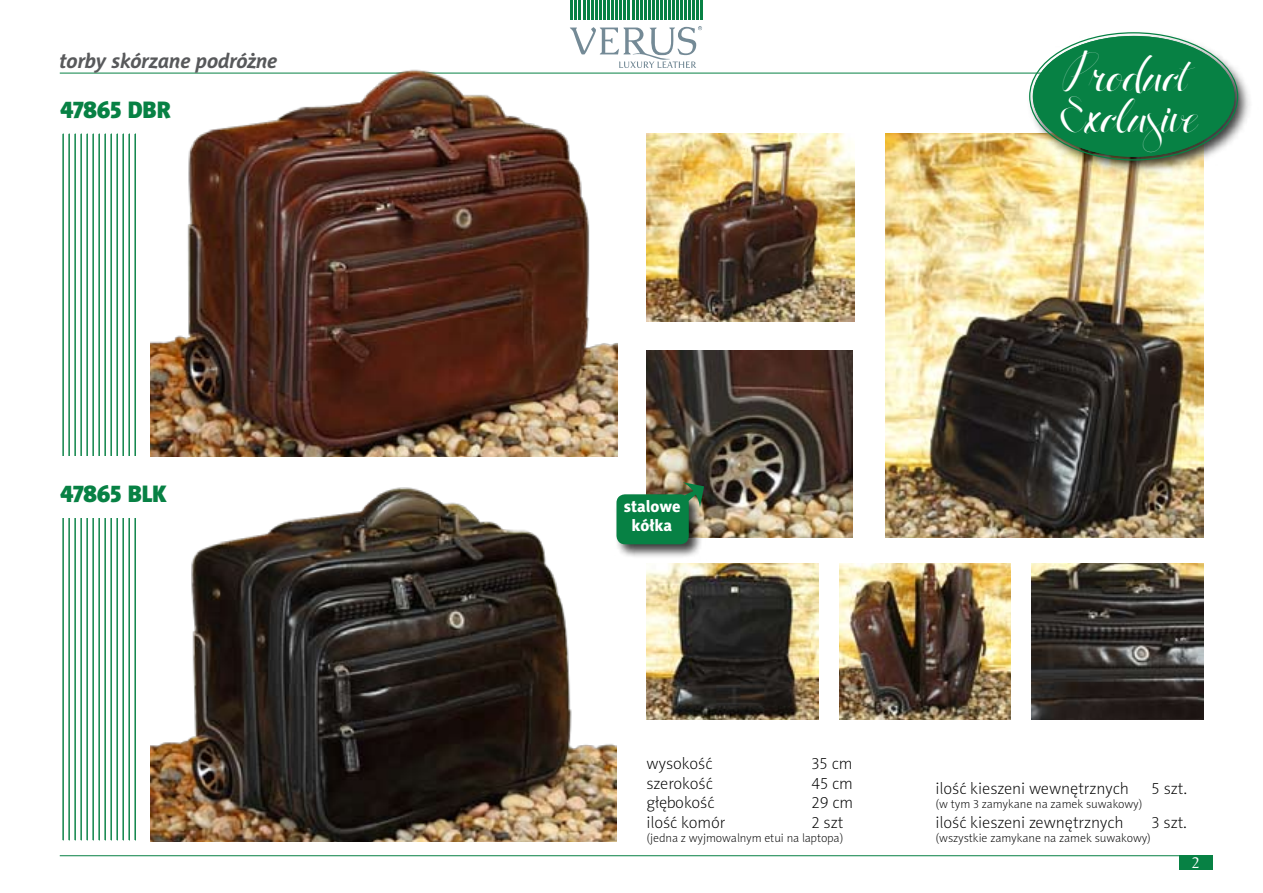
<style>
.page{position:relative;width:1263px;height:893px;background:#fff}
.page>*{position:absolute;margin:0;border:0;box-sizing:border-box;transform-origin:0 0}
.t1{font:49.5px/41.4px "Antrokas";letter-spacing:-.01em;color:#fff}
.t2{font:24px "Naomi Sans EFN Black";letter-spacing:-.02em;color:#078144}
.t3{font:italic 700 21px "Naomi Sans EFN";letter-spacing:-.015em;color:#58595b}
.t4{font:16.5px "Naomi Sans EFN Thin";color:#000}
.t5{font:16.5px/19.8px "Naomi Sans EFN Heavy";color:#fff;text-align:center}
.t6{font:16.5px "Baker Signet EU";color:#fff}
.t7{font:12px "Naomi Sans EFN Thin";color:#000}
</style>
<div class="page">
<div style="left:1179px;top:856px;width:33px;height:14px;background:#078144"></div>
<hr style="left:60px;top:73px;width:1152px;height:1px;background:#078144">
<svg style="left:570px;top:26px;width:132px;height:42px"></svg>
<hr style="left:60px;top:855px;width:1152px;height:1px;background:#078144">
<svg style="left:571px;top:0;width:132px;height:19px"></svg>
<hr style="left:656px;top:0;width:3px;height:19px;background:#078144">
<img style="left:151px;top:58px;width:466px;height:399px">
<img style="left:151px;top:487px;width:465px;height:355px">
<img style="left:885px;top:134px;width:318px;height:404px">
<img style="left:646px;top:134px;width:208px;height:187px">
<img style="left:646px;top:351px;width:207px;height:187px">
<img style="left:839px;top:563px;width:172px;height:156px">
<img style="left:1032px;top:563px;width:171px;height:156px">
<img style="left:646px;top:563px;width:172px;height:156px">
<svg style="left:62px;top:133px;width:2px;height:323px"></svg>
<svg style="left:68px;top:133px;width:2px;height:323px"></svg>
<svg style="left:74px;top:133px;width:2px;height:323px"></svg>
<svg style="left:80px;top:133px;width:2px;height:323px"></svg>
<svg style="left:86px;top:133px;width:2px;height:323px"></svg>
<svg style="left:92px;top:133px;width:2px;height:323px"></svg>
<svg style="left:98px;top:133px;width:2px;height:323px"></svg>
<svg style="left:104px;top:133px;width:2px;height:323px"></svg>
<svg style="left:110px;top:133px;width:2px;height:323px"></svg>
<svg style="left:116px;top:133px;width:2px;height:323px"></svg>
<svg style="left:122px;top:133px;width:2px;height:323px"></svg>
<svg style="left:128px;top:133px;width:2px;height:323px"></svg>
<svg style="left:134px;top:133px;width:2px;height:323px"></svg>
<svg style="left:62px;top:518px;width:2px;height:323px"></svg>
<svg style="left:68px;top:518px;width:2px;height:323px"></svg>
<svg style="left:74px;top:518px;width:2px;height:323px"></svg>
<svg style="left:80px;top:518px;width:2px;height:323px"></svg>
<svg style="left:86px;top:518px;width:2px;height:323px"></svg>
<svg style="left:92px;top:518px;width:2px;height:323px"></svg>
<svg style="left:98px;top:518px;width:2px;height:323px"></svg>
<svg style="left:104px;top:518px;width:2px;height:323px"></svg>
<svg style="left:110px;top:518px;width:2px;height:323px"></svg>
<svg style="left:116px;top:518px;width:2px;height:323px"></svg>
<svg style="left:122px;top:518px;width:2px;height:323px"></svg>
<svg style="left:128px;top:518px;width:2px;height:323px"></svg>
<svg style="left:134px;top:518px;width:2px;height:323px"></svg>
<div style="left:614px;top:492px;width:106px;height:73px;background:#000;opacity:.75"></div>
<div style="left:616px;top:494px;width:73px;height:50px;background:#078144;border-radius:9px"></div>
<div style="left:1027px;top:30px;width:236px;height:209px;background:#000;opacity:.75"></div>
<div style="left:1033px;top:36px;width:201px;height:121px;background:#078144;border-radius:50%"></div>
<div style="left:1033px;top:36px;width:201px;height:121px;border:4px solid #078144;border-radius:50%"></div>
<svg style="left:680px;top:482px;width:24px;height:26px"></svg>
<p class="t3" style="left:60px;top:49px;width:219px">torby skórzane podróżne</p>
<h2 class="t2" style="left:60px;top:95px;width:112px">47865 DBR</h2>
<h2 class="t2" style="left:60px;top:479px;width:109px">47865 BLK</h2>
<h1 class="t1" style="left:1061px;top:53px;width:139px">Product<br>Exclusive</h1>
<p class="t5" style="left:624px;top:496px;width:59px">stalowe kółka</p>
<p class="t4" style="left:646px;top:754px;width:67px">wysokość</p>
<p class="t4" style="left:811px;top:754px;width:42px">35 cm</p>
<p class="t4" style="left:646px;top:774px;width:68px">szerokość</p>
<p class="t4" style="left:811px;top:774px;width:43px">45 cm</p>
<p class="t4" style="left:646px;top:794px;width:70px">głębokość</p>
<p class="t4" style="left:811px;top:794px;width:43px">29 cm</p>
<p class="t4" style="left:646px;top:813px;width:80px">ilość komór</p>
<p class="t4" style="left:811px;top:813px;width:33px">2 szt</p>
<p class="t7" style="left:646px;top:831px;width:198px">(jedna z wyjmowalnym etui na laptopa)</p>
<p class="t4" style="left:935px;top:779px;width:195px">ilość kieszeni wewnętrznych</p>
<p class="t4" style="left:1151px;top:779px;width:37px">5 szt.</p>
<p class="t7" style="left:935px;top:797px;width:208px">(w tym 3 zamykane na zamek suwakowy)</p>
<p class="t4" style="left:935px;top:813px;width:189px">ilość kieszeni zewnętrznych</p>
<p class="t4" style="left:1151px;top:813px;width:37px">3 szt.</p>
<p class="t7" style="left:935px;top:831px;width:217px">(wszystkie zamykane na zamek suwakowy)</p>
<p class="t6" style="left:1191px;top:853px;width:10px">2</p>
</div>
